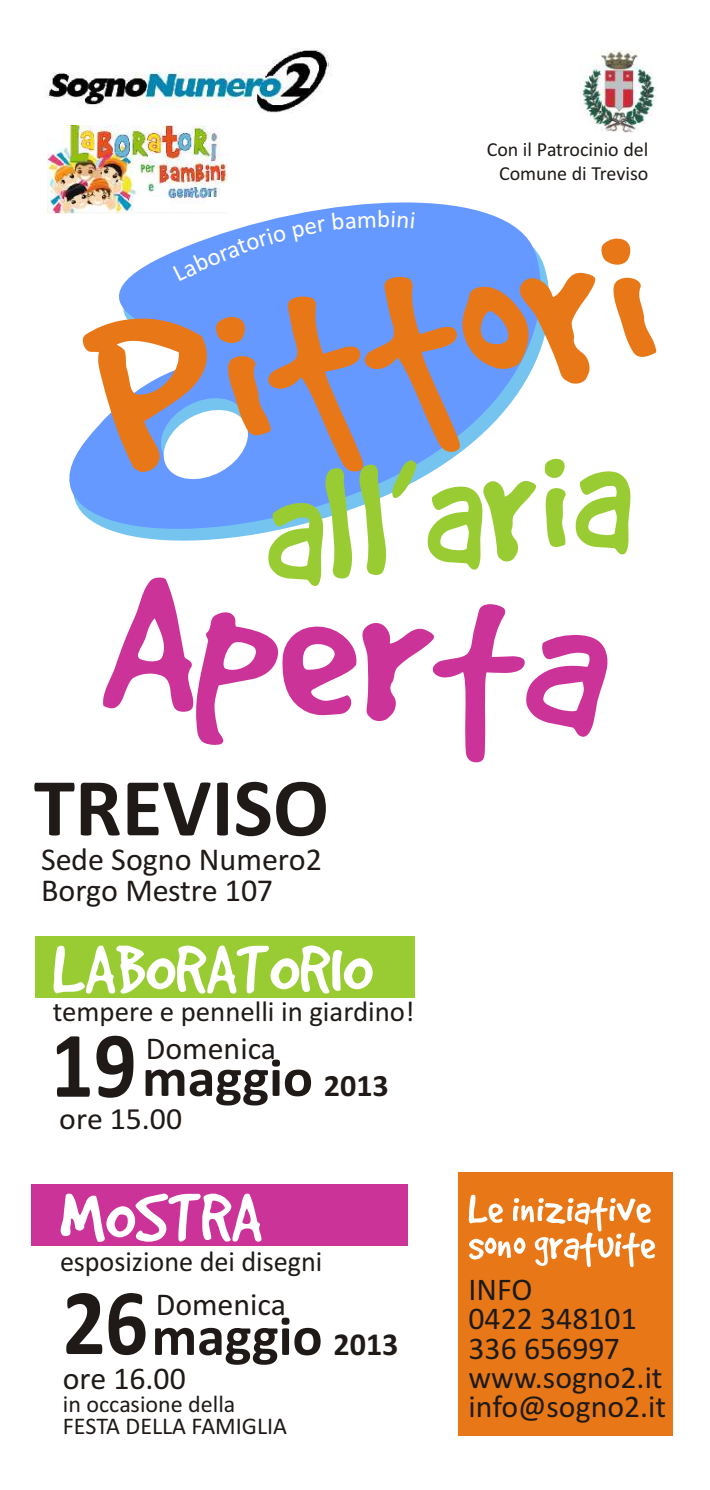
<style>
.page{position:relative;width:710px;height:1490px;background:#fff}
.page>*{position:absolute;margin:0;border:0;box-sizing:border-box;transform-origin:0 0}
.t1{font:700 94.75px "Calibri";color:#1f1a17;scale:.9 1}
.t2{font:700 83.25px "Calibri";color:#1f1a17}
.t3{font:700 56px "Calibri";color:#1f1a17}
.t4{font:700 54.5px "Calibri";color:#1f1a17}
.t5{font:32px/30.5px "Calibri";color:#1f1a17}
.t6{font:31.75px/29px "Calibri";color:#1f1a17}
.t7{font:31px "Calibri";color:#1f1a17}
.t8{font:28.75px "Calibri";color:#1f1a17}
.t9{font:24px/22px "Calibri";color:#1f1a17}
.t10{font:20px/24.5px "Calibri";color:#1f1a17;text-align:right}
.s1{font-size:31.25px}
.s2{font-size:32px}
</style>
<div class="page">
<div style="left:32px;top:1184px;width:376px;height:62px;background:#c39"></div>
<div style="left:35px;top:936px;width:380px;height:62px;background:#9c3"></div>
<img style="left:51px;top:51px;width:277px;height:62px">
<img style="left:47px;top:126px;width:181px;height:57px">
<img style="left:580px;top:51px;width:76px;height:82px">
<svg style="left:47px;top:183px;width:480px;height:358px"></svg>
<svg style="left:156px;top:472px;width:97px;height:12px"></svg>
<svg style="left:82px;top:238px;width:575px;height:234px"></svg>
<svg style="left:103px;top:577px;width:505px;height:186px"></svg>
<svg style="left:61px;top:1194px;width:201px;height:48px"></svg>
<div style="left:459px;top:1173px;width:214px;height:263px;background:#e87817"></div>
<svg style="left:268px;top:459px;width:363px;height:127px"></svg>
<svg style="left:469px;top:1195px;width:186px;height:72px"></svg>
<svg style="left:54px;top:946px;width:319px;height:48px"></svg>
<div style="left:332px;top:210px;width:83px;height:20px;background:#69f"></div>
<svg style="left:173px;top:219px;width:153px;height:62px"></svg>
<p class="t10" style="left:487px;top:139px;width:163px">Con il Patrocinio del<br>Comune di Treviso</p>
<h2 class="t2" style="left:34px;top:773px;width:297px">TREVISO</h2>
<p class="t5" style="left:41px;top:847px;width:282px">Sede Sogno Numero2<br>Borgo Mestre 107</p>
<p class="t8" style="left:53px;top:999px;width:363px">tempere e pennelli in giardino!</p>
<p class="t5" style="left:146px;top:1035px;width:132px">Domenica</p>
<h1 class="t1" style="left:51px;top:1026px;width:97px">19</h1>
<h3 class="t4" style="left:142px;top:1055px;width:248px">maggio <span class="s1">2013</span></h3>
<p class="t7" style="left:59px;top:1106px;width:124px">ore 15.00</p>
<p class="t8" style="left:60px;top:1250px;width:264px">esposizione dei disegni</p>
<h1 class="t1" style="left:63px;top:1283px;width:96px">26</h1>
<p class="t5" style="left:156px;top:1292px;width:132px">Domenica</p>
<h3 class="t3" style="left:152px;top:1313px;width:248px">maggio <span class="s2">2013</span></h3>
<p class="t6" style="left:63px;top:1366px;width:124px">ore 16.00</p>
<p class="t9" style="left:63px;top:1395px;width:226px">in occasione della<br>FESTA DELLA FAMIGLIA</p>
<p class="t6" style="left:469px;top:1278px;width:199px">INFO<br>0422 348101<br>336 656997 www.sogno2.it info@sogno2.it</p>
</div>
